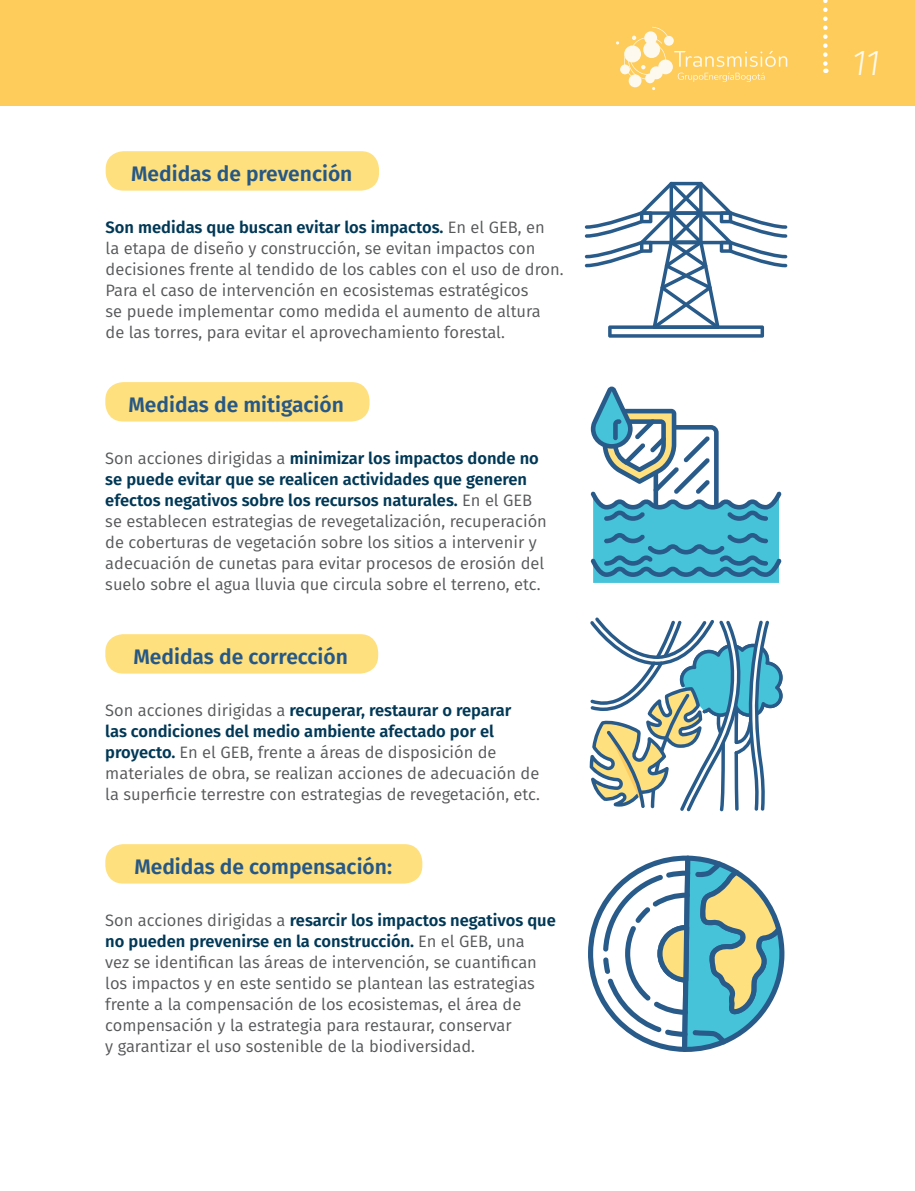
<style>
.page{position:relative;width:915px;height:1191px;background:#fff}
.page>*{position:absolute;margin:0;border:0;box-sizing:border-box;transform-origin:0 0}
.t1{font:italic 300 36px "Fira Sans";color:#fff}
.Subtítulos{font:600 21px "Fira Sans";color:#275885}
.t2{font:16.5px/21px "Fira Sans";color:#57585a}
.s1{font-weight:600;color:#013856}
</style>
<div class="page">
<div style="left:0;top:0;width:914px;height:106px;background:#fecc5b"></div>
<svg style="left:584px;top:182px;width:203px;height:156px"></svg>
<svg style="left:590px;top:386px;width:191px;height:197px"></svg>
<svg style="left:589px;top:617px;width:193px;height:194px"></svg>
<svg style="left:588px;top:855px;width:196px;height:197px"></svg>
<svg style="left:823px;top:0;width:4px;height:73px"></svg>
<svg style="left:616px;top:27px;width:171px;height:63px"></svg>
<div style="left:106px;top:151px;width:273px;height:40px;background:#ffe07f;border-radius:18px"></div>
<div style="left:105px;top:382px;width:264px;height:39px;background:#ffe07f;border-radius:18px"></div>
<div style="left:105px;top:634px;width:273px;height:39px;background:#ffe07f;border-radius:18px"></div>
<div style="left:105px;top:844px;width:317px;height:39px;background:#ffe07f;border-radius:18px"></div>
<p class="Subtítulos" style="left:131px;top:156px;width:223px">Medidas de prevención</p>
<p class="t2" style="left:106px;top:216px;width:459px"><span class="s1">Son medidas que buscan evitar los impactos.</span> En el GEB, en<br>la etapa de diseño y construcción, se evitan impactos con decisiones frente al tendido de los cables con el uso de dron.<br>Para el caso de intervención en ecosistemas estratégicos<br>se puede implementar como medida el aumento de altura de las torres, para evitar el aprovechamiento forestal.</p>
<p class="Subtítulos" style="left:128px;top:387px;width:217px">Medidas de mitigación</p>
<p class="t2" style="left:105px;top:447px;width:443px">Son acciones dirigidas a <span class="s1">minimizar los impactos donde no se puede evitar que se realicen actividades que generen efectos negativos sobre los recursos naturales.</span> En el GEB se establecen estrategias de revegetalización, recuperación de coberturas de vegetación sobre los sitios a intervenir y adecuación de cunetas para evitar procesos de erosión del suelo sobre el agua lluvia que circula sobre el terreno, etc.</p>
<p class="Subtítulos" style="left:133px;top:639px;width:216px">Medidas de corrección</p>
<p class="t2" style="left:105px;top:699px;width:436px">Son acciones dirigidas a <span class="s1">recuperar, restaurar o reparar<br>las condiciones del medio ambiente afectado por el proyecto.</span> En el GEB, frente a áreas de disposición de materiales de obra, se realizan acciones de adecuación de la superficie terrestre con estrategias de revegetación, etc.</p>
<p class="Subtítulos" style="left:134px;top:849px;width:259px">Medidas de compensación:</p>
<p class="t2" style="left:105px;top:909px;width:452px">Son acciones dirigidas a <span class="s1">resarcir los impactos negativos que no pueden prevenirse en la construcción.</span> En el GEB, una<br>vez se identifican las áreas de intervención, se cuantifican los impactos y en este sentido se plantean las estrategias frente a la compensación de los ecosistemas, el área de compensación y la estrategia para restaurar, conservar<br>y garantizar el uso sostenible de la biodiversidad.</p>
<h1 class="t1" style="left:850px;top:37px;width:31px">11</h1>
</div>
